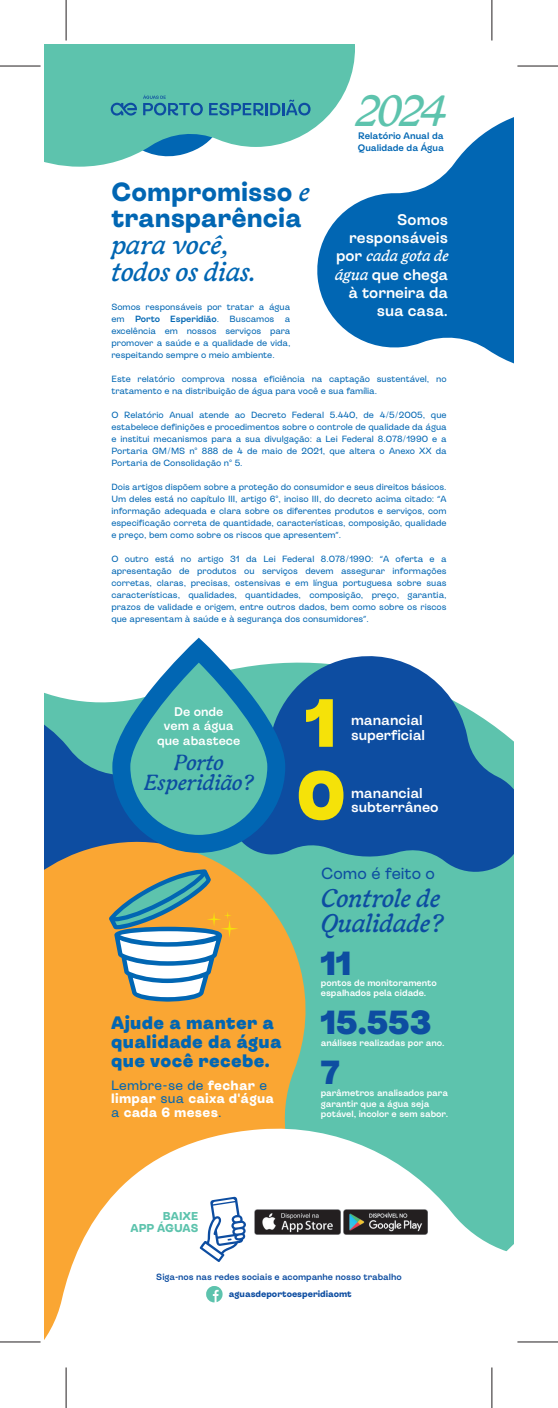
<style>
.page{position:relative;width:558px;height:1408px;background:#fff}
.page>*{position:absolute;margin:0;border:0;box-sizing:border-box;transform-origin:0 0}
.t1{font:900 67.95px "AEGEA Sans";color:#f5e209}
.t2{font:42.9px "Aegea Move";color:#5dc3ad}
.t3{font:900 33.45px "AEGEA Sans";color:#0d4da1}
.t4{font:700 26.25px/26.8px "AEGEA Sans";color:#0166b3}
.t5{font:26.25px/26.8px "Aegea Move";color:#0166b3}
.t6{font:25.05px/25px "Aegea Move";color:#0d4da1}
.t7{font:21.45px/20px "Aegea Move";color:#0d4da1;text-align:center}
.t8{font:900 18px/19.2px "AEGEA Sans";letter-spacing:.02em;color:#0166b3}
.t9{font:16.2px "AEGEA Sans";color:#0d4da1}
.t10{font:500 15.45px/18.3px "AEGEA Sans";color:#fff;text-align:right}
.t11{font:15.45px "Aegea Move";color:#fff}
.t12{font:500 14.25px/14.4px "AEGEA Sans";color:#fff}
.t13{font:700 13.5px/13.5px "AEGEA Sans";letter-spacing:.02em;color:#fff}
.t14{font:500 12.6px/14.4px "AEGEA Sans";color:#fff;text-align:center}
.t15{font:700 11.4px/12.5px "AEGEA Sans";color:#5dc3ad;text-align:right}
.t16{font:500 9.45px/11.9px "AEGEA Sans";color:#0166b3}
.t17{font:500 9.15px/10.6px "AEGEA Sans";color:#fff}
.t18{font:9px/12px "AEGEA Sans";color:#0166b3;text-align:justify}
.t19{font:500 9px "AEGEA Sans";color:#0d4da1}
.t20{font:700 9px "AEGEA Sans";color:#0d4da1}
.s1{font-family:"Aegea Move";font-weight:400}
.s2{font-family:"AEGEA Sans";font-weight:500}
.s3{font-weight:500}
.s4{font-family:"Myriad Pro"}
.s5{font-weight:400;color:#0166b3}
</style>
<div class="page">
<svg style="left:317px;top:118px;width:195px;height:245px;fill:#0166b3"></svg>
<div style="left:415px;top:878px;width:97px;height:245px;background:#5dc3ad"></div>
<svg style="left:45px;top:693px;width:67px;height:125px;background:#3d8aab"></svg>
<svg style="left:285px;top:656px;width:227px;height:222px;background:#336fad"></svg>
<svg style="left:45px;top:818px;width:370px;height:305px;background:#aaaa6b"></svg>
<svg style="left:45px;top:1123px;width:467px;height:216px"></svg>
<svg style="left:45px;top:45px;width:310px;height:122px"></svg>
<svg style="left:112px;top:637px;width:173px;height:216px"></svg>
<svg style="left:130px;top:662px;width:137px;height:173px;background:#4eb3ae"></svg>
<svg style="left:109px;top:869px;width:129px;height:132px"></svg>
<svg style="left:199px;top:1196px;width:47px;height:66px"></svg>
<img style="left:343px;top:1209px;width:84px;height:25px">
<img style="left:255px;top:1209px;width:85px;height:25px">
<svg style="left:206px;top:1286px;width:16px;height:16px"></svg>
<svg style="left:55px;top:45px;width:255px;height:114px;background:#62bfb2"></svg>
<hr style="left:0;top:66px;width:40px;height:1px;background:#231f20">
<hr style="left:517px;top:66px;width:40px;height:1px;background:#231f20">
<hr style="left:0;top:1341px;width:40px;height:1px;background:#231f20">
<hr style="left:517px;top:1341px;width:40px;height:1px;background:#231f20">
<hr style="left:66px;top:0;width:1px;height:40px;background:#231f20">
<hr style="left:66px;top:1367px;width:1px;height:41px;background:#231f20">
<hr style="left:491px;top:0;width:1px;height:40px;background:#231f20">
<hr style="left:491px;top:1367px;width:1px;height:41px;background:#231f20">
<h2 class="t2" style="left:354px;top:85px;width:93px">2024</h2>
<p class="t16" style="left:357px;top:130px;width:87px">Relatório Anual da<br>Qualidade da Água</p>
<h3 class="t4" style="left:111px;top:178px;width:200px">Compromisso <span class="s1">e </span>transparência</h3>
<h3 class="t5" style="left:111px;top:231px;width:146px">para você, todos os dias.</h3>
<h3 class="t10" style="left:349px;top:210px;width:100px">Somos responsáveis</h3>
<h3 class="t11" style="left:336px;top:246px;width:114px"><span class="s2">por</span> cada gota de</h3>
<h3 class="t10" style="left:335px;top:265px;width:114px"><span class="s1">água</span> que chega à torneira da sua casa.</h3>
<p class="t18" style="left:111px;top:301px;width:180px">Somos responsáveis por tratar a água em <span class="s3">Porto Esperidião</span>. Buscamos a excelência em nossos serviços para promover a saúde e a qualidade de vida, respeitando sempre o meio ambiente.</p>
<p class="t18" style="left:111px;top:373px;width:336px">Este relatório comprova nossa eficiência na captação sustentável, no tratamento e na distribuição de água para você e sua família.</p>
<p class="t18" style="left:111px;top:409px;width:336px">O Relatório Anual atende ao Decreto Federal 5.440, de 4/5/2005, que estabelece definições e procedimentos sobre o controle de qualidade da água e institui mecanismos para a sua divulgação: a Lei Federal 8.078/1990 e a Portaria GM/MS nº 888 de 4 de maio de 2021, que altera o Anexo XX da Portaria de Consolidação nº 5.</p>
<p class="t18" style="left:111px;top:480px;width:336px">Dois artigos dispõem sobre a proteção do consumidor e seus direitos básicos.<br>Um deles está no capítulo III, artigo 6º, inciso III, do decreto acima citado: <span class="s4">“</span>A informação adequada e clara sobre os diferentes produtos e serviços, com especificação correta de quantidade, características, composição, qualidade e preço, bem como sobre os riscos que apresentem<span class="s4">”</span>.</p>
<p class="t18" style="left:111px;top:552px;width:336px">O outro está no artigo 31 da Lei Federal 8.078/1990: <span class="s4">“</span>A oferta e a apresentação de produtos ou serviços devem assegurar informações corretas, claras, precisas, ostensivas e em língua portuguesa sobre suas características, qualidades, quantidades, composição, preço, garantia, prazos de validade e origem, entre outros dados, bem como sobre os riscos que apresentam à saúde e à segurança dos consumidores<span class="s4">”</span>.</p>
<h3 class="t14" style="left:157px;top:704px;width:85px">De onde<br>vem a água que abastece</h3>
<h3 class="t7" style="left:144px;top:753px;width:111px">Porto<br>Esperidião?</h3>
<h1 class="t1" style="left:305px;top:684px;width:33px">1</h1>
<h3 class="t12" style="left:351px;top:713px;width:75px">manancial superficial</h3>
<h1 class="t1" style="left:296px;top:756px;width:50px">0</h1>
<h3 class="t12" style="left:351px;top:785px;width:89px">manancial subterrâneo</h3>
<h3 class="t8" style="left:111px;top:1013px;width:172px">Ajude a manter a qualidade da água que você recebe.</h3>
<h3 class="t13" style="left:111px;top:1078px;width:164px"><span class="s5">Lembre-se de</span> fechar <span class="s5">e </span>limpar <span class="s5">sua</span> caixa d'água <span class="s5">a</span> cada 6 meses<span class="s5">.</span></h3>
<h3 class="t9" style="left:321px;top:864px;width:115px">Como é feito o</h3>
<h3 class="t6" style="left:321px;top:885px;width:124px">Controle de<br>Qualidade?</h3>
<h3 class="t3" style="left:320px;top:944px;width:32px">11</h3>
<p class="t17" style="left:320px;top:978px;width:117px;line-height:9.1px">pontos de monitoramento espalhados pela cidade.</p>
<h3 class="t3" style="left:320px;top:1003px;width:112px">15.553</h3>
<p class="t17" style="left:320px;top:1037px;width:125px">análises realizadas por ano.</p>
<h3 class="t3" style="left:320px;top:1053px;width:20px">7</h3>
<p class="t17" style="left:320px;top:1087px;width:129px">parâmetros analisados para garantir que a água seja potável, incolor e sem sabor.</p>
<p class="t15" style="left:130px;top:1209px;width:69px">BAIXE<br>APP ÁGUAS</p>
<p class="t19" style="left:156px;top:1271px;width:247px">Siga-nos nas redes sociais e acompanhe nosso trabalho</p>
<p class="t20" style="left:229px;top:1288px;width:124px">aguasdeportoesperidiaomt</p>
</div>
